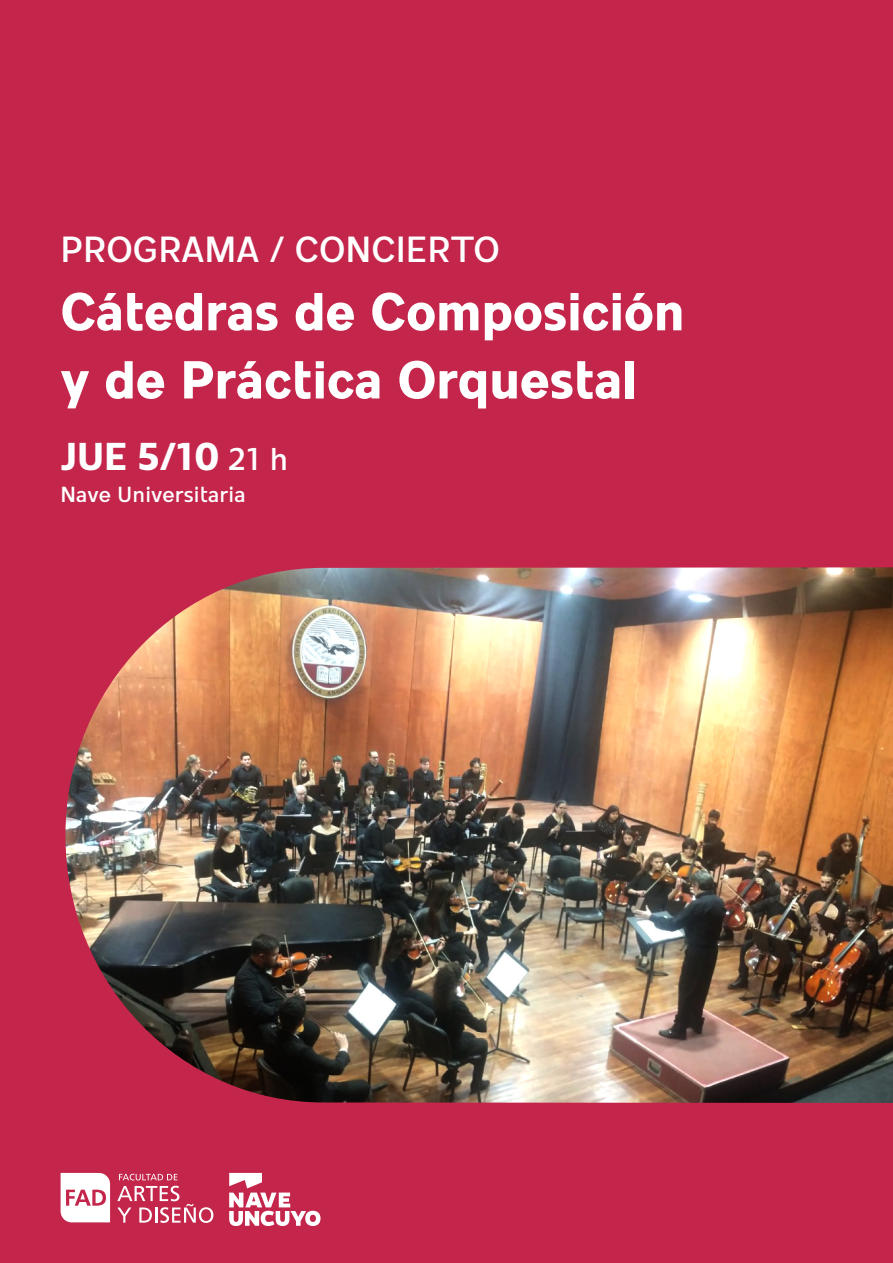
<style>
.page{position:relative;width:893px;height:1263px;background:#c3254b}
.page>*{position:absolute;margin:0;border:0;box-sizing:border-box;transform-origin:0 0}
.t1{font:700 54.9px/68.1px "Mollen Narrow";color:#fff;scale:1.1 1}
.t2{font:700 39.9px "Mollen Narrow";color:#fff;scale:1.1 1}
.t3{font:500 37.35px "Mollen Narrow";color:#fff;scale:1.1 1}
.t4{font:500 22.5px "Mollen Narrow";color:#fff;scale:1.1 1}
.s1{font-weight:500;font-size:32.4px}
</style>
<div class="page">
<svg style="left:119px;top:1174px;width:58px;height:6px"></svg>
<svg style="left:117px;top:1186px;width:96px;height:37px"></svg>
<svg style="left:61px;top:1173px;width:49px;height:49px;background:#f5dde3"></svg>
<svg style="left:229px;top:1173px;width:91px;height:53px"></svg>
<img style="left:65px;top:567px;width:828px;height:536px">
<p class="t3" style="left:61px;top:228px;width:401px">PROGRAMA / CONCIERTO</p>
<p class="t1" style="left:61px;top:277px;width:569px">Cátedras de Composición y de Práctica Orquestal</p>
<p class="t2" style="left:61px;top:434px;width:209px">JUE 5/10 <span class="s1">21 h</span></p>
<p class="t4" style="left:61px;top:482px;width:170px">Nave Universitaria</p>
</div>
